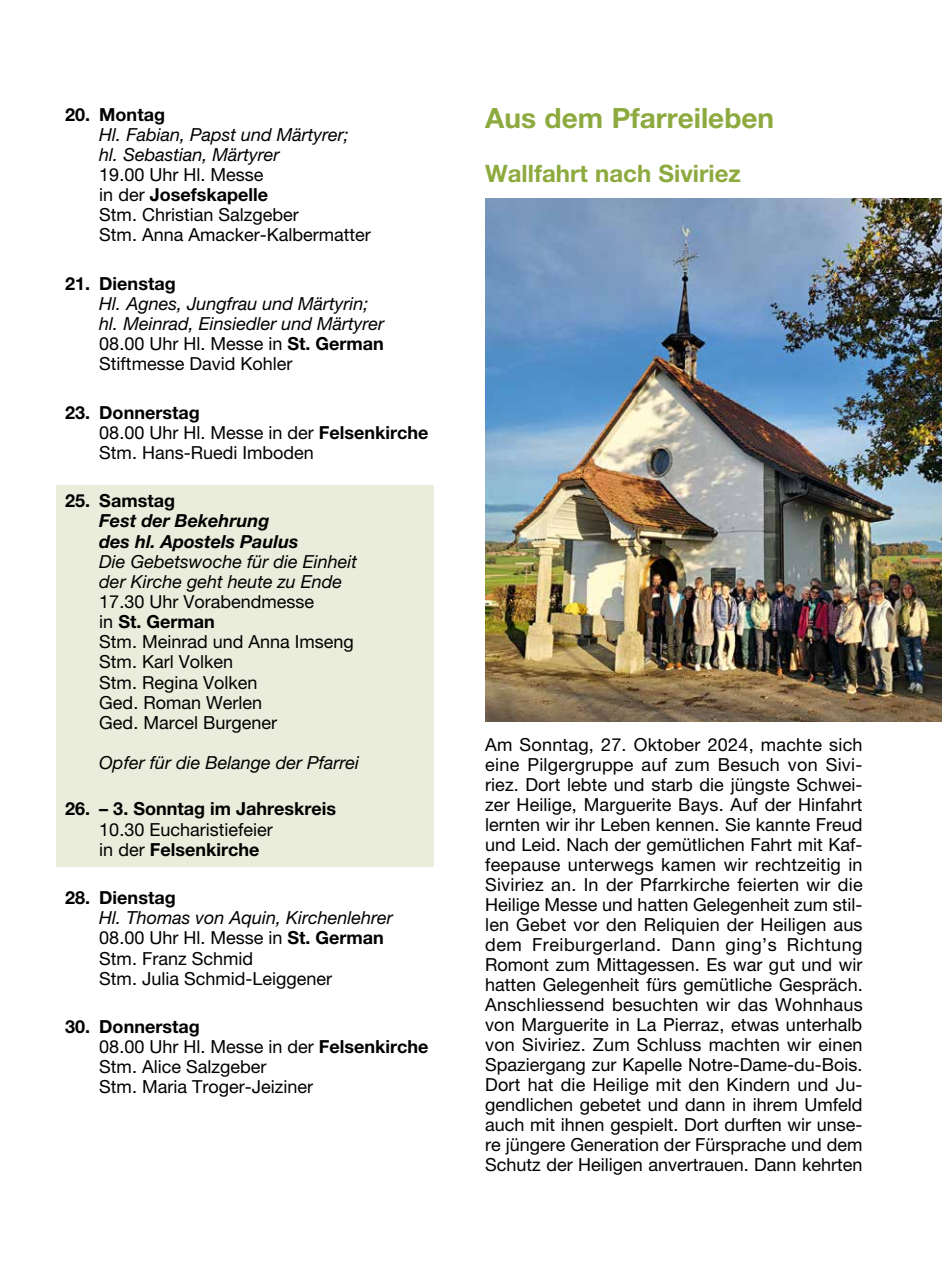
<style>
.page{position:relative;width:942px;height:1276px;background:#fff}
.page>*{position:absolute;margin:0;border:0;box-sizing:border-box;transform-origin:0 0}
.t1{font:700 28px "Helvetica Neue LT Pro";color:#8daa3f}
.t2{font:700 24px "Helvetica Neue LT Pro";color:#8daa3f}
.t3{font:18px/20px "Helvetica Neue LT Pro";color:#000}
.t4{font:italic 18px/20.2px "Helvetica Neue LT Pro";color:#000}
.t5{font:700 18px "Helvetica Neue LT Pro";color:#000}
.t6{font:italic 700 18px/20.2px "Helvetica Neue LT Pro";color:#000}
.s1{font-weight:700}
.s2{font-style:normal}
.s3{font-weight:700;font-style:normal}
.s4{font-style:italic}
</style>
<div class="page">
<img style="left:485px;top:199px;width:456px;height:522px">
<div style="left:57px;top:486px;width:377px;height:32px;background:#eaeddb"></div>
<div style="left:57px;top:506px;width:377px;height:32px;background:#eaeddb"></div>
<div style="left:57px;top:526px;width:377px;height:32px;background:#eaeddb"></div>
<div style="left:57px;top:546px;width:377px;height:52px;background:#eaeddb"></div>
<div style="left:57px;top:586px;width:377px;height:53px;background:#eaeddb"></div>
<div style="left:57px;top:627px;width:377px;height:32px;background:#eaeddb"></div>
<div style="left:57px;top:647px;width:377px;height:32px;background:#eaeddb"></div>
<div style="left:57px;top:667px;width:377px;height:32px;background:#eaeddb"></div>
<div style="left:57px;top:687px;width:377px;height:32px;background:#eaeddb"></div>
<div style="left:57px;top:707px;width:377px;height:32px;background:#eaeddb"></div>
<div style="left:57px;top:727px;width:377px;height:33px;background:#eaeddb"></div>
<div style="left:57px;top:748px;width:377px;height:32px;background:#eaeddb"></div>
<div style="left:57px;top:774px;width:377px;height:32px;background:#eaeddb"></div>
<div style="left:57px;top:794px;width:377px;height:32px;background:#eaeddb"></div>
<div style="left:57px;top:814px;width:377px;height:52px;background:#eaeddb"></div>
<p class="t5" style="left:65px;top:103px;width:101px">20. Montag</p>
<p class="t4" style="left:99px;top:124px;width:251px">Hl. Fabian, Papst und Märtyrer; hl. Sebastian, Märtyrer</p>
<p class="t3" style="left:99px;top:164px;width:273px">19.00 Uhr Hl. Messe<br>in der <span class="s1">Josefskapelle<br></span>Stm. Christian Salzgeber<br>Stm. Anna Amacker-Kalbermatter</p>
<p class="t5" style="left:65px;top:272px;width:112px">21. Dienstag</p>
<p class="t4" style="left:99px;top:293px;width:286px">Hl. Agnes, Jungfrau und Märtyrin; hl. Meinrad, Einsiedler und Märtyrer<br><span class="s2">08.00 Uhr Hl. Messe in</span> <span class="s3">St. German<br></span><span class="s2">Stiftmesse David Kohler</span></p>
<p class="t3" style="left:99px;top:402px;width:331px;text-indent:-34px"><span class="s1">23. Donnerstag<br></span>08.00 Uhr Hl. Messe in der <span class="s1">Felsenkirche<br></span>Stm. Hans-Ruedi Imboden</p>
<p class="t5" style="left:65px;top:490px;width:111px">25. Samstag</p>
<p class="t6" style="left:99px;top:510px;width:201px">Fest der Bekehrung des hl. Apostels Paulus</p>
<p class="t4" style="left:99px;top:551px;width:259px">Die Gebetswoche für die Einheit der Kirche geht heute zu Ende</p>
<p class="t3" style="left:99px;top:591px;width:256px">17.30 Uhr Vorabendmesse<br>in <span class="s1">St. German<br></span>Stm. Meinrad und Anna Imseng<br>Stm. Karl Volken<br>Stm. Regina Volken<br>Ged. Roman Werlen<br>Ged. Marcel Burgener</p>
<p class="t4" style="left:99px;top:752px;width:261px">Opfer für die Belange der Pfarrei</p>
<p class="t5" style="left:65px;top:798px;width:272px">26. – 3. Sonntag im Jahreskreis</p>
<p class="t3" style="left:99px;top:819px;width:175px">10.30 Eucharistiefeier in der <span class="s1">Felsenkirche</span></p>
<p class="t5" style="left:65px;top:886px;width:112px">28. Dienstag</p>
<p class="t3" style="left:99px;top:907px;width:295px"><span class="s4">Hl. Thomas von Aquin, Kirchenlehrer<br></span>08.00 Uhr Hl. Messe in <span class="s1">St. German<br></span>Stm. Franz Schmid<br>Stm. Julia Schmid-Leiggener</p>
<p class="t3" style="left:99px;top:1016px;width:331px;text-indent:-34px"><span class="s1">30. Donnerstag<br></span>08.00 Uhr Hl. Messe in der <span class="s1">Felsenkirche<br></span>Stm. Alice Salzgeber<br>Stm. Maria Troger-Jeiziner</p>
<h1 class="t1" style="left:485px;top:100px;width:290px">Aus dem Pfarreileben</h1>
<h2 class="t2" style="left:485px;top:159px;width:257px">Wallfahrt nach Siviriez</h2>
<p class="t3" style="left:485px;top:734px;width:379px;text-align:justify">Am Sonntag, 27. Oktober 2024, machte sich eine Pilgergruppe auf zum Besuch von Sivi&shy;riez. Dort lebte und starb die jüngste Schwei&shy;zer Heilige, Marguerite Bays. Auf der Hinfahrt lernten wir ihr Leben kennen. Sie kannte Freud und Leid. Nach der gemütlichen Fahrt mit Kaf&shy;feepause unterwegs kamen wir rechtzeitig in Siviriez an. In der Pfarrkirche feierten wir die Heilige Messe und hatten Gelegenheit zum stil&shy;len Gebet vor den Reliquien der Heiligen aus dem Freiburgerland. Dann ging’s Richtung Romont zum Mittagessen. Es war gut und wir hatten Gelegenheit fürs gemütliche Gespräch.<br>Anschliessend besuchten wir das Wohnhaus von Marguerite in La Pierraz, etwas unterhalb von Siviriez. Zum Schluss machten wir einen Spaziergang zur Kapelle Notre-Dame-du-Bois.<br>Dort hat die Heilige mit den Kindern und Ju&shy;gendlichen gebetet und dann in ihrem Umfeld auch mit ihnen gespielt. Dort durften wir unse&shy;re jüngere Generation der Fürsprache und dem Schutz der Heiligen anvertrauen. Dann kehrten</p>
</div>
